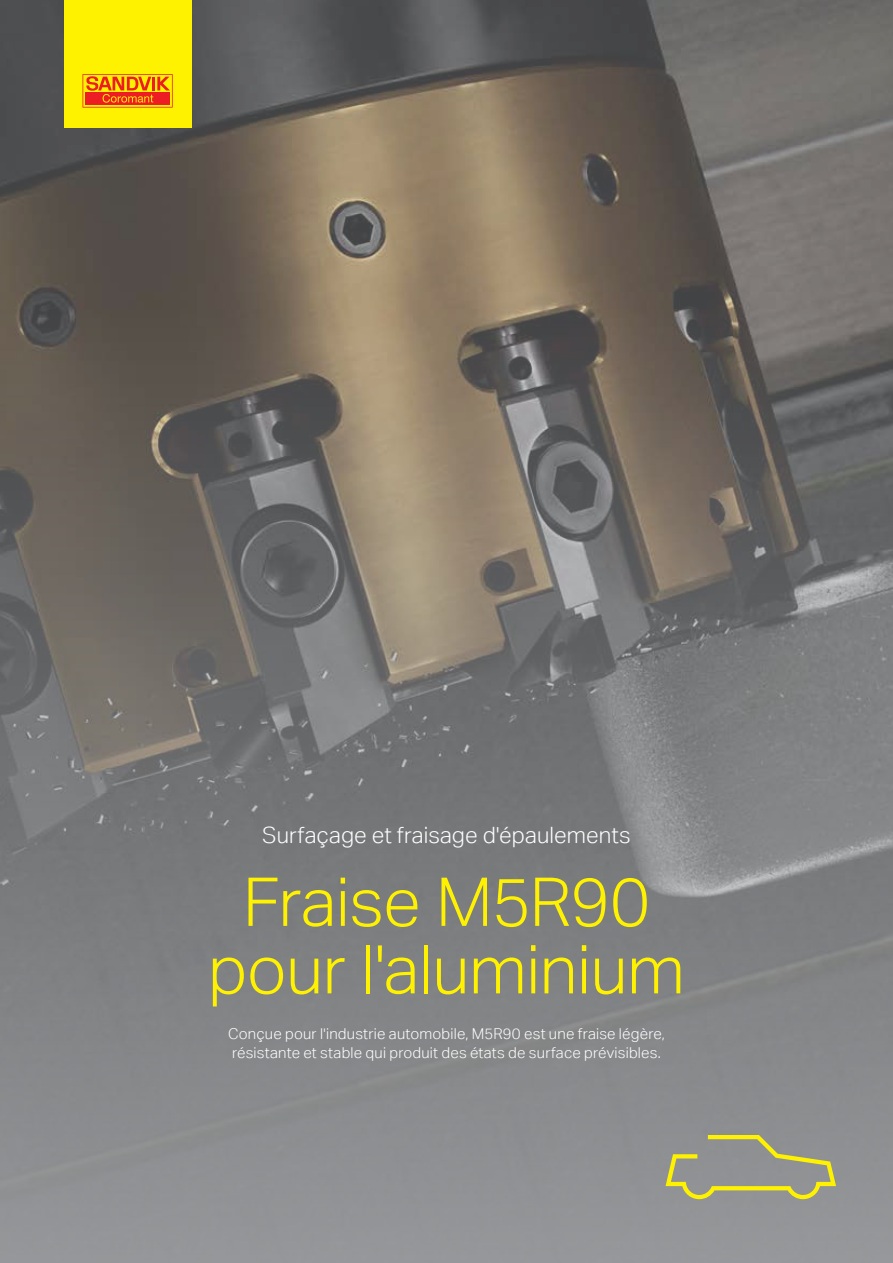
<style>
.page{position:relative;width:893px;height:1263px;background:#fff}
.page>*{position:absolute;margin:0;border:0;box-sizing:border-box;transform-origin:0 0}
.t1{font:300 67.5px/67.5px "Aktiv Grotesk";letter-spacing:-.005em;color:#fff200;text-align:center}
.t2{font:300 22.5px "Aktiv Grotesk";letter-spacing:.005em;color:#fff}
.t3{font:300 15px/19.5px "Aktiv Grotesk";letter-spacing:.015em;color:#fff}
</style>
<div class="page">
<img style="left:0;top:0;width:893px;height:1263px">
<div style="left:64px;top:0;width:127px;height:128px;background:#fff200"></div>
<svg style="left:83px;top:74px;width:90px;height:34px"></svg>
<svg style="left:665px;top:1135px;width:171px;height:64px;background:#9f9f7d"></svg>
<h2 class="t2" style="left:262px;top:822px;width:370px">Surfaçage et fraisage d'épaulements</h2>
<h1 class="t1" style="left:208px;top:868px;width:478px">Fraise M5R90 pour l'aluminium</h1>
<p class="t3" style="left:228px;top:1024px;width:438px">Conçue pour l'industrie automobile, M5R90 est une fraise légère, résistante et stable qui produit des états de surface prévisibles.</p>
</div>
